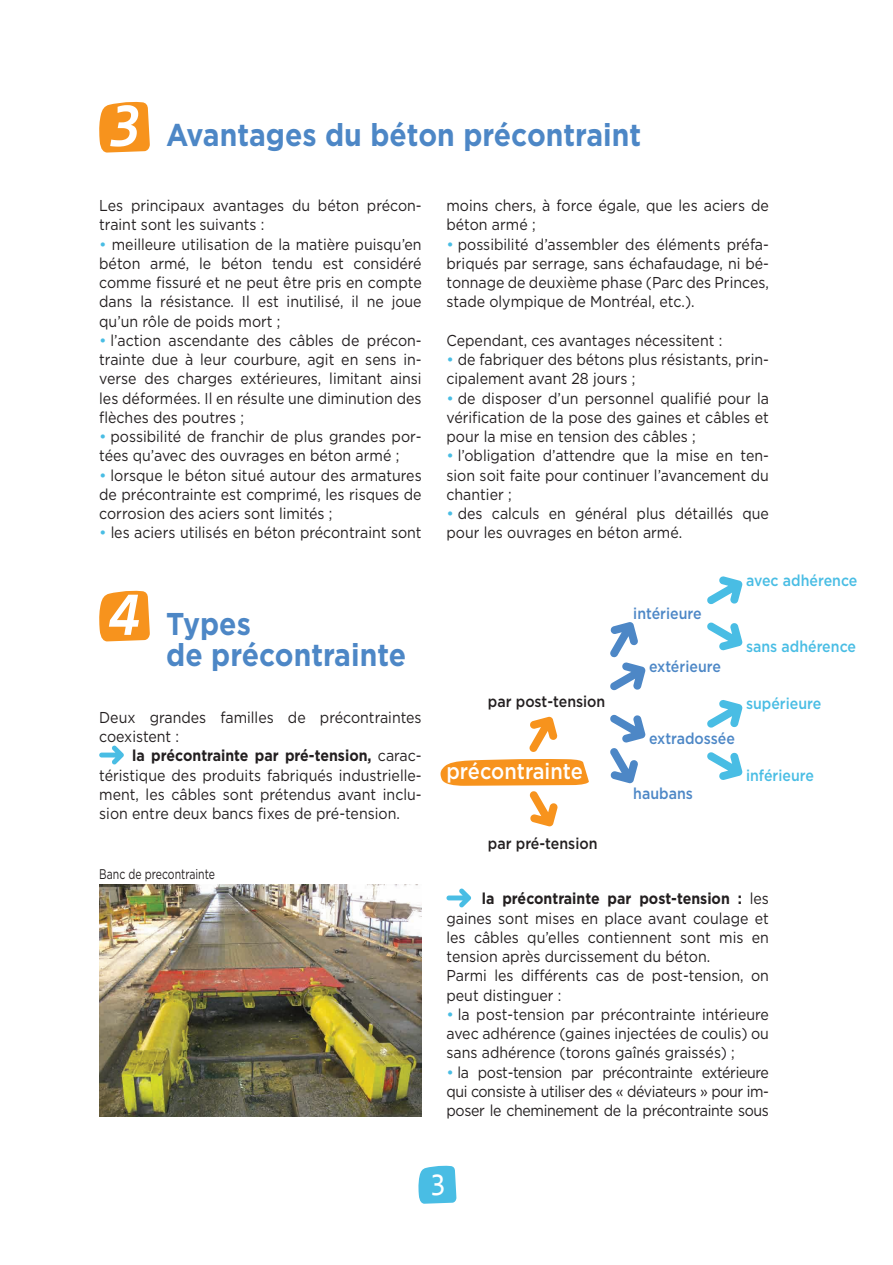
<style>
.page{position:relative;width:893px;height:1265px;background:#fff}
.page>*{position:absolute;margin:0;border:0;box-sizing:border-box;transform-origin:0 0}
.t1{font:700 31.5px/31.5px "Gotham";color:#4d87c6;scale:.9 1}
.t2{font:31.5px "Consolas";color:#fff;scale:.9 1}
.t3{font:500 22.4px "Gotham";color:#fff;scale:.9 1}
.t4{font:15.75px/19.2px "Gotham";color:#231f20;text-align:justify;scale:.9 1}
.t5{font:500 15.75px "Gotham";color:#49bde4;scale:.9 1}
.t6{font:500 15.75px "Gotham";color:#4d87c6;scale:.9 1}
.t7{font:500 15.75px "Gotham";color:#231f20;scale:.9 1}
.t8{font:14px "Gotham";color:#231f20;scale:.75 1}
.s1{font-family:"Consolas";font-style:italic;font-size:63px;color:#fff}
.s2{color:#49bde4}
.s3{font-weight:700}
</style>
<div class="page">
<svg style="left:99px;top:101px;width:51px;height:52px;background:#f7a038"></svg>
<svg style="left:99px;top:590px;width:51px;height:51px;background:#f79e34"></svg>
<svg style="left:99px;top:746px;width:25px;height:18px"></svg>
<svg style="left:446px;top:889px;width:25px;height:18px"></svg>
<svg style="left:418px;top:1165px;width:38px;height:39px"></svg>
<svg style="left:440px;top:717px;width:149px;height:109px"></svg>
<svg style="left:610px;top:714px;width:35px;height:69px"></svg>
<svg style="left:610px;top:622px;width:35px;height:69px"></svg>
<svg style="left:707px;top:622px;width:35px;height:28px"></svg>
<svg style="left:707px;top:576px;width:35px;height:29px"></svg>
<svg style="left:707px;top:752px;width:35px;height:28px"></svg>
<svg style="left:707px;top:700px;width:35px;height:28px"></svg>
<img style="left:99px;top:884px;width:323px;height:232px">
<h1 class="t1" style="left:109px;top:119px;width:593px"><span class="s1">3</span> Avantages du béton précontraint</h1>
<p class="t4" style="left:99px;top:195px;width:360px">Les principaux avantages du béton précon&shy;traint sont les suivants :</p>
<p class="t4" style="left:99px;top:234px;width:360px"><span class="s2">•</span> meilleure utilisation de la matière puisqu’en béton armé, le béton tendu est considéré comme fissuré et ne peut être pris en compte dans la résistance. Il est inutilisé, il ne joue qu’un rôle de poids mort ;</p>
<p class="t4" style="left:99px;top:330px;width:360px"><span class="s2">•</span> l’action ascendante des câbles de précon&shy;trainte due à leur courbure, agit en sens in&shy;verse des charges extérieures, limitant ainsi les déformées. Il en résulte une diminution des flèches des poutres ;</p>
<p class="t4" style="left:99px;top:426px;width:360px"><span class="s2">•</span> possibilité de franchir de plus grandes por&shy;tées qu’avec des ouvrages en béton armé ;</p>
<p class="t4" style="left:99px;top:465px;width:360px"><span class="s2">•</span> lorsque le béton situé autour des armatures de précontrainte est comprimé, les risques de corrosion des aciers sont limités ;</p>
<p class="t4" style="left:99px;top:523px;width:360px"><span class="s2">•</span> les aciers utilisés en béton précontraint sont</p>
<h1 class="t1" style="left:166px;top:608px;width:268px;text-indent:-57px"><span class="s1">4</span> Types<br>de précontrainte</h1>
<p class="t4" style="left:99px;top:707px;width:360px">Deux grandes familles de précontraintes coexistent :</p>
<p class="t4" style="left:99px;top:746px;width:360px;text-indent:33px"><span class="s3">la précontrainte par pré-tension,</span> carac&shy;téristique des produits fabriqués industrielle&shy;ment, les câbles sont prétendus avant inclu&shy;sion entre deux bancs fixes de pré-tension.</p>
<p class="t8" style="left:99px;top:865px;width:156px">Banc de precontrainte</p>
<p class="t4" style="left:446px;top:195px;width:360px">moins chers, à force égale, que les aciers de béton armé ;</p>
<p class="t4" style="left:446px;top:234px;width:360px"><span class="s2">•</span> possibilité d’assembler des éléments préfa&shy;briqués par serrage, sans échafaudage, ni bé&shy;tonnage de deuxième phase (Parc des Princes, stade olympique de Montréal, etc.).</p>
<p class="t4" style="left:446px;top:330px;width:308px">Cependant, ces avantages nécessitent :</p>
<p class="t4" style="left:446px;top:349px;width:360px"><span class="s2">•</span> de fabriquer des bétons plus résistants, prin&shy;cipalement avant 28 jours ;</p>
<p class="t4" style="left:446px;top:388px;width:360px"><span class="s2">•</span> de disposer d’un personnel qualifié pour la vérification de la pose des gaines et câbles et pour la mise en tension des câbles ;</p>
<p class="t4" style="left:446px;top:446px;width:360px"><span class="s2">•</span> l’obligation d’attendre que la mise en ten&shy;sion soit faite pour continuer l’avancement du chantier ;</p>
<p class="t4" style="left:446px;top:503px;width:360px"><span class="s2">•</span> des calculs en général plus détaillés que pour les ouvrages en béton armé.</p>
<p class="t7" style="left:488px;top:691px;width:132px">par post-tension</p>
<h2 class="t3" style="left:446px;top:756px;width:153px">précontrainte</h2>
<p class="t7" style="left:488px;top:834px;width:123px">par pré-tension</p>
<p class="t6" style="left:633px;top:603px;width:78px">intérieure</p>
<p class="t6" style="left:649px;top:656px;width:81px">extérieure</p>
<p class="t6" style="left:649px;top:728px;width:97px">extradossée</p>
<p class="t6" style="left:633px;top:783px;width:68px">haubans</p>
<p class="t5" style="left:746px;top:570px;width:125px">avec adhérence</p>
<p class="t5" style="left:746px;top:636px;width:124px">sans adhérence</p>
<p class="t5" style="left:746px;top:693px;width:85px">supérieure</p>
<p class="t5" style="left:746px;top:765px;width:77px">inférieure</p>
<p class="t4" style="left:446px;top:889px;width:360px;text-align:left;text-indent:35px"><span class="s3">la précontrainte par post-tension :</span> les gaines sont mises en place avant coulage et les câbles qu’elles contiennent sont mis en tension après durcissement du béton.<br>Parmi les différents cas de post-tension, on peut distinguer :</p>
<p class="t4" style="left:446px;top:1004px;width:360px"><span class="s2">•</span> la post-tension par précontrainte intérieure avec adhérence (gaines injectées de coulis) ou sans adhérence (torons gaînés graissés) ;</p>
<p class="t4" style="left:446px;top:1062px;width:360px"><span class="s2">•</span> la post-tension par précontrainte extérieure qui consiste à utiliser des « déviateurs » pour im&shy;poser le cheminement de la précontrainte sous</p>
<h1 class="t2" style="left:430px;top:1165px;width:19px">3</h1>
</div>
